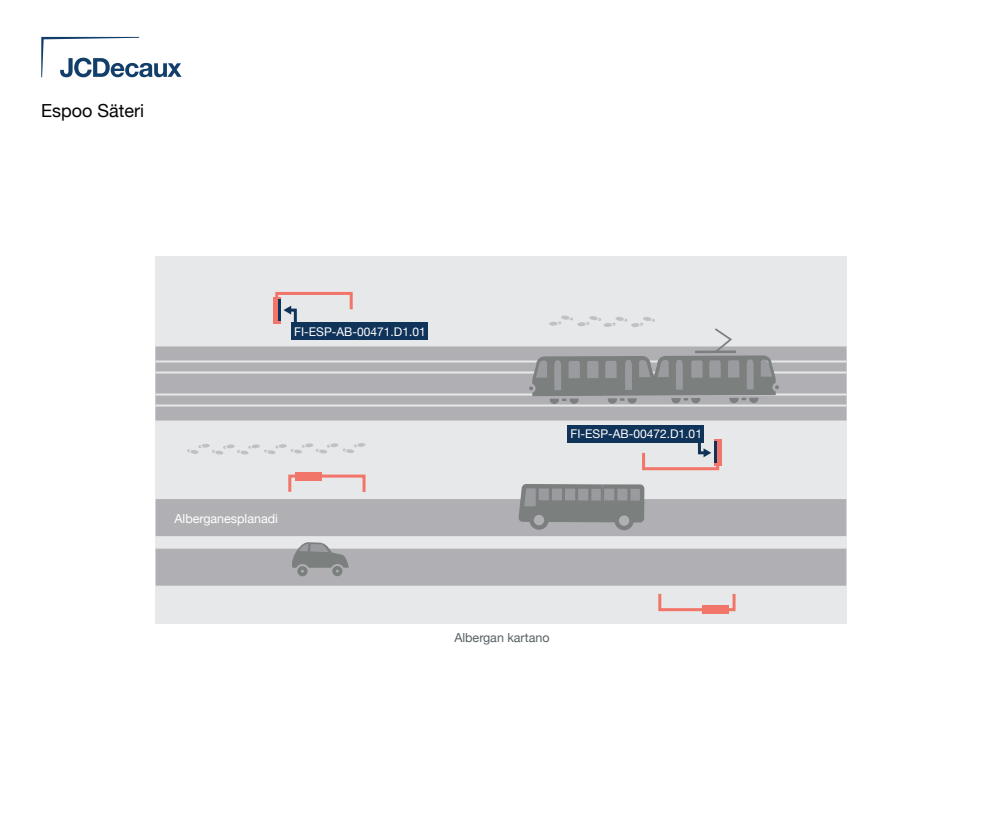
<style>
.page{position:relative;width:1002px;height:818px;background:#fff}
.page>*{position:absolute;margin:0;border:0;box-sizing:border-box;transform-origin:0 0}
.t1{font:18px "Helvetica Neue";color:#040503}
.t2{font:12.5px "Helvetica Neue";color:#fff}
.t3{font:12.5px "Helvetica Neue";color:#586164}
.t4{font:12px "Helvetica Neue";color:#fff}
</style>
<div class="page">
<svg style="left:41px;top:37px;width:141px;height:40px"></svg>
<div style="left:155px;top:256px;width:691px;height:367px;background:#e7e8e9"></div>
<svg style="left:187px;top:443px;width:179px;height:12px"></svg>
<div style="left:155px;top:346px;width:691px;height:74px;background:#b0b0b4"></div>
<hr style="left:155px;top:393px;width:691px;height:2px;background:#e7e8e9">
<hr style="left:155px;top:371px;width:691px;height:2px;background:#e7e8e9">
<hr style="left:155px;top:404px;width:691px;height:2px;background:#e7e8e9">
<hr style="left:155px;top:360px;width:691px;height:2px;background:#e7e8e9">
<svg style="left:529px;top:315px;width:250px;height:89px"></svg>
<div style="left:156px;top:499px;width:690px;height:37px;background:#b0b0b4"></div>
<div style="left:156px;top:548px;width:690px;height:37px;background:#b0b0b4"></div>
<svg style="left:291px;top:542px;width:58px;height:34px"></svg>
<svg style="left:519px;top:484px;width:125px;height:46px"></svg>
<div style="left:288px;top:474px;width:78px;height:19px;border:3px solid #f2756a"></div>
<div style="left:296px;top:472px;width:26px;height:8px;background:#f2756a"></div>
<div style="left:658px;top:592px;width:77px;height:19px;border:3px solid #f2756a"></div>
<div style="left:702px;top:605px;width:26px;height:8px;background:#f2756a"></div>
<div style="left:275px;top:292px;width:78px;height:19px;border:3px solid #f2756a"></div>
<div style="left:273px;top:297px;width:8px;height:26px;background:#f2756a"></div>
<hr style="left:278px;top:299px;width:3px;height:21px;background:#103359">
<div style="left:291px;top:323px;width:137px;height:17px;background:#103359"></div>
<svg style="left:283px;top:305px;width:15px;height:18px"></svg>
<div style="left:642px;top:451px;width:77px;height:19px;border:3px solid #f2756a"></div>
<svg style="left:714px;top:439px;width:8px;height:26px"></svg>
<hr style="left:714px;top:441px;width:2px;height:21px;background:#103359">
<div style="left:568px;top:425px;width:136px;height:17px;background:#103359"></div>
<svg style="left:696px;top:442px;width:15px;height:15px"></svg>
<h1 class="t1" style="left:41px;top:98px;width:104px">Espoo Säteri</h1>
<p class="t4" style="left:294px;top:323px;width:133px">FI-ESP-AB-00471.D1.01</p>
<p class="t2" style="left:175px;top:510px;width:105px">Alberganesplanadi</p>
<p class="t4" style="left:571px;top:425px;width:133px">FI-ESP-AB-00472.D1.01</p>
<p class="t3" style="left:454px;top:628px;width:97px">Albergan kartano</p>
</div>
